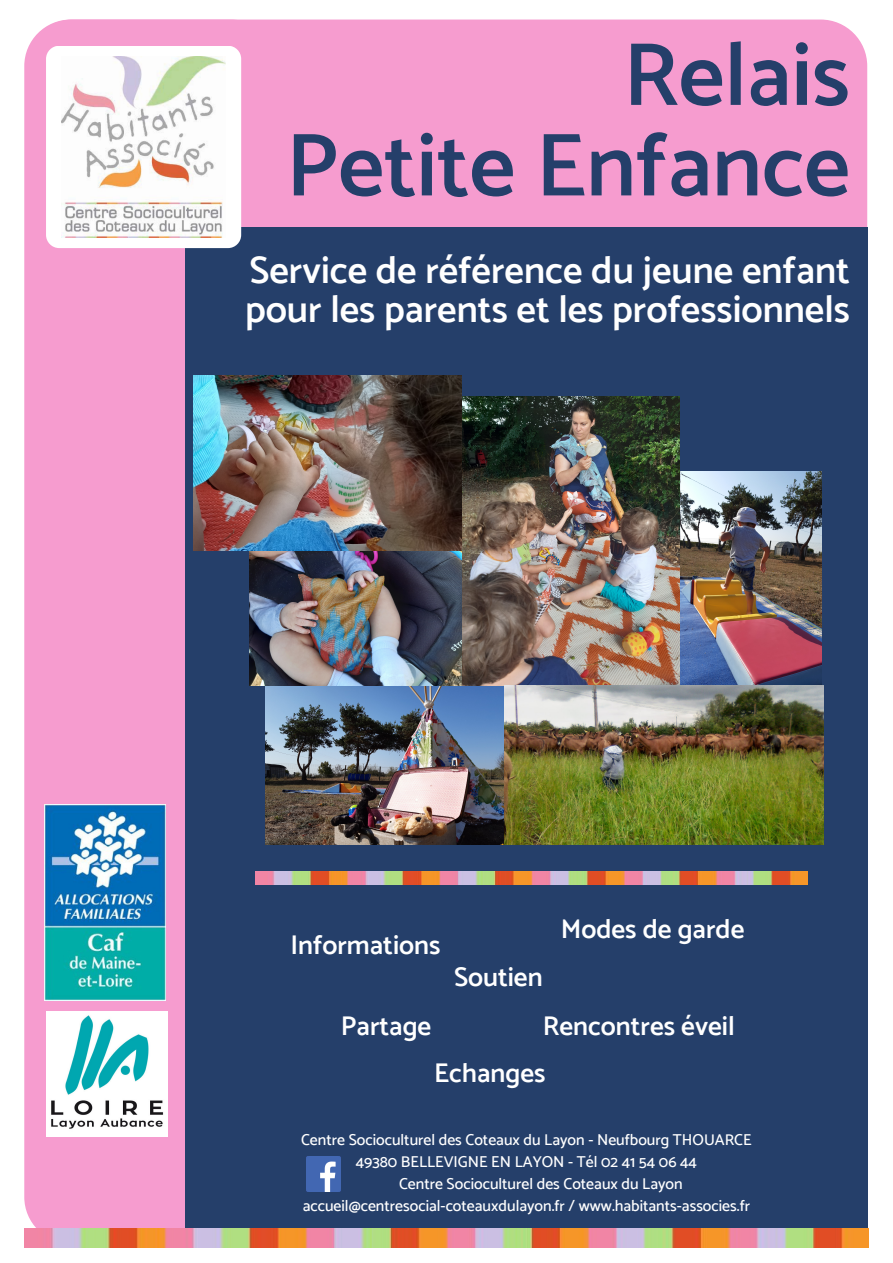
<style>
.page{position:relative;width:893px;height:1263px;background:#fff}
.page>*{position:absolute;margin:0;border:0;box-sizing:border-box;transform-origin:0 0}
.t1{font:600 90px/90.5px "Catamaran";color:#253f6a;text-align:right}
.t2{font:600 38.25px/38.5px "Catamaran";color:#fff}
.t3{font:600 27px "Catamaran";color:#fff}
.t4{font:500 15.75px "Catamaran";color:#fff}
</style>
<div class="page">
<div style="left:24px;top:20px;width:254px;height:1223px;background:#f69ccf;border-radius:46px"></div>
<div style="left:26px;top:20px;width:841px;height:288px;background:#f69ccf;border-radius:46px"></div>
<div style="left:185px;top:227px;width:682px;height:1004px;background:#253f6a"></div>
<div style="left:46px;top:46px;width:195px;height:202px;background:#fff;border-radius:13px"></div>
<img style="left:61px;top:56px;width:164px;height:182px">
<img style="left:256px;top:872px;width:552px;height:12px">
<img style="left:46px;top:1011px;width:122px;height:126px">
<img style="left:44px;top:804px;width:122px;height:196px">
<img style="left:24px;top:1229px;width:845px;height:19px">
<img style="left:266px;top:686px;width:557px;height:159px">
<img style="left:249px;top:551px;width:213px;height:135px">
<img style="left:679px;top:472px;width:142px;height:214px">
<img style="left:306px;top:1156px;width:35px;height:35px">
<img style="left:462px;top:396px;width:217px;height:290px">
<img style="left:193px;top:376px;width:269px;height:174px">
<h3 class="t1" style="left:286px;top:29px;width:565px">Relais<br>Petite Enfance</h3>
<h3 class="t2" style="left:245px;top:251px;width:606px">Service de référence du jeune enfant pour les parents et les professionnels</h3>
<p class="t3" style="left:290px;top:929px;width:152px">Informations</p>
<p class="t3" style="left:341px;top:1010px;width:92px">Partage</p>
<p class="t3" style="left:454px;top:961px;width:90px">Soutien</p>
<p class="t3" style="left:560px;top:912px;width:185px">Modes de garde</p>
<p class="t3" style="left:543px;top:1009px;width:193px">Rencontres éveil</p>
<p class="t3" style="left:434px;top:1056px;width:113px">Echanges</p>
<h3 class="t4" style="left:301px;top:1131px;width:452px">Centre Socioculturel des Coteaux du Layon - Neufbourg THOUARCE</h3>
<h3 class="t4" style="left:356px;top:1152px;width:343px">49380 BELLEVIGNE EN LAYON - Tél 02 41 54 06 44</h3>
<h3 class="t4" style="left:399px;top:1174px;width:285px">Centre Socioculturel des Coteaux du Layon</h3>
<h3 class="t4" style="left:303px;top:1196px;width:449px">accueil@centresocial-coteauxdulayon.fr / www.habitants-associes.fr</h3>
</div>
